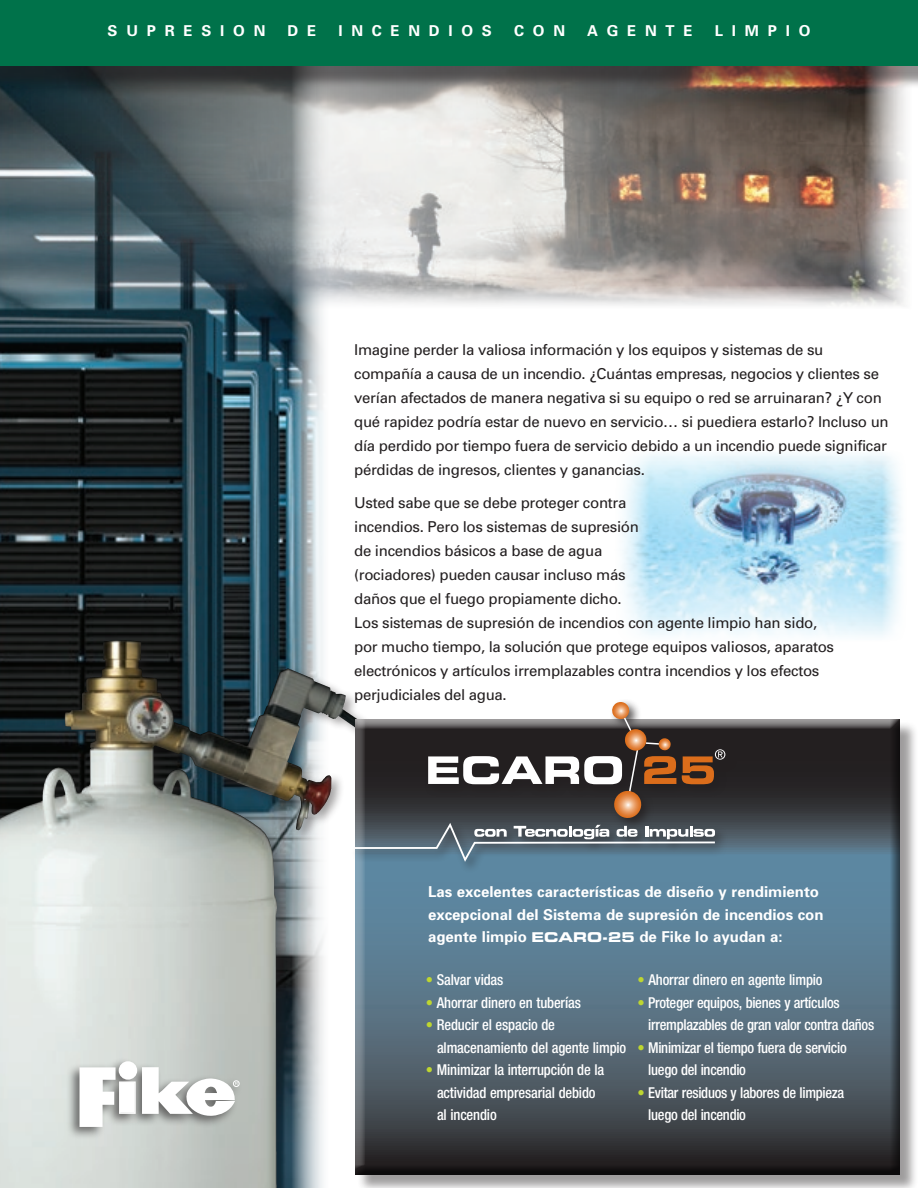
<style>
.page{position:relative;width:918px;height:1188px;background:#fff}
.page>*{position:absolute;margin:0;border:0;box-sizing:border-box;transform-origin:0 0}
.t1{font:15px/24px "Univers";letter-spacing:-.02em;color:#231f20}
.t2{font:500 condensed 15px/22.5px "Helvetica Neue";letter-spacing:-.01em;color:#fff}
.t3{font:700 15px/22.5px "Univers";color:#fff}
.t4{font:700 15px "Univers";letter-spacing:.585em;color:#fff}
.s1{font-family:"Eurostile Bold Extended Two";font-weight:400;font-size:13.5px}
.s2{color:#bed630}
</style>
<div class="page">
<img style="left:0;top:312px;width:324px;height:324px">
<div style="left:0;top:636px;width:376px;height:552px;background:#231f20;opacity:.41"></div>
<img style="left:65px;top:640px;width:58px;height:153px">
<div style="left:357px;top:721px;width:561px;height:467px;background:#231f20;opacity:.44"></div>
<div style="left:351px;top:720px;width:549px;height:456px;background:#231f20;opacity:.75"></div>
<img style="left:622px;top:454px;width:279px;height:182px">
<img style="left:0;top:89px;width:906px;height:223px">
<div style="left:67px;top:1058px;width:176px;height:82px;background:#231f20;opacity:.59"></div>
<svg style="left:142px;top:1067px;width:96px;height:49px"></svg>
<svg style="left:80px;top:1067px;width:56px;height:60px"></svg>
<div style="left:121px;top:1083px;width:13px;height:29px;background:#fff"></div>
<div style="left:120px;top:1062px;width:16px;height:17px;background:#fff;border-radius:50%"></div>
<div style="left:119px;top:1061px;width:18px;height:19px;border:2px solid #fff;border-radius:50%"></div>
<div style="left:233px;top:1080px;width:7px;height:7px;border:1px solid #fff;border-radius:50%"></div>
<hr style="left:917px;top:814px;width:1px;height:374px;background:#fdfdfd">
<div style="left:0;top:0;width:918px;height:89px;background:#231f20;opacity:.5"></div>
<div style="left:0;top:0;width:918px;height:66px;background:#00724a"></div>
<div style="left:350px;top:699px;width:388px;height:175px;background:#231f20;opacity:.75"></div>
<svg style="left:352px;top:702px;width:373px;height:162px"></svg>
<p class="t4" style="left:108px;top:21px;width:159px">SUPRESION</p>
<p class="t3" style="left:288px;top:19px;width:30px">D E</p>
<p class="t4" style="left:338px;top:21px;width:155px">INCENDIOS</p>
<p class="t3" style="left:514px;top:19px;width:52px">CON</p>
<p class="t3" style="left:587px;top:19px;width:107px">AGENTE</p>
<p class="t3" style="left:715px;top:19px;width:97px">LIMPIO</p>
<p class="t1" style="left:354px;top:337px;width:536px">Imagine perder la valiosa información y los equipos y sistemas de su compañía a causa de un incendio. ¿Cuántas empresas, negocios y clientes se verían afectados de manera negativa si su equipo o red se arruinaran? ¿Y con qué rapidez podría estar de nuevo en servicio… si puediera estarlo? Incluso un día perdido por tiempo fuera de servicio debido a un incendio puede significar pérdidas de ingresos, clientes y ganancias.</p>
<p class="t1" style="left:354px;top:490px;width:481px">Usted sabe que se debe proteger contra<br>incendios. Pero los sistemas de supresión<br>de incendios básicos a base de agua<br>(rociadores) pueden causar incluso más<br>daños que el fuego propiamente dicho.<br>Los sistemas de supresión de incendios con agente limpio han sido, por mucho tiempo, la solución que protege equipos valiosos, aparatos electrónicos y artículos irremplazables contra incendios y los efectos perjudiciales del agua.</p>
<p class="t3" style="left:428px;top:880px;width:397px">Las excelentes características de diseño y rendimiento excepcional del Sistema de supresión de incendios con agente limpio <span class="s1">ECARO-25</span> de Fike lo ayudan a:</p>
<p class="t2" style="left:426px;top:968px;width:79px"><span class="s2">•</span> Salvar vidas</p>
<p class="t2" style="left:426px;top:991px;width:157px"><span class="s2">•</span> Ahorrar dinero en tuberías</p>
<p class="t2" style="left:437px;top:1013px;width:191px;text-indent:-11px"><span class="s2">•</span> Reducir el espacio de almacenamiento del agente limpio</p>
<p class="t2" style="left:437px;top:1058px;width:169px;text-indent:-11px"><span class="s2">•</span> Minimizar la interrupción de la actividad empresarial debido al incendio</p>
<p class="t2" style="left:638px;top:968px;width:187px"><span class="s2">•</span> Ahorrar dinero en agente limpio</p>
<p class="t2" style="left:648px;top:991px;width:228px;text-indent:-11px"><span class="s2">•</span> Proteger equipos, bienes y artículos irremplazables de gran valor contra daños</p>
<p class="t2" style="left:648px;top:1036px;width:200px;text-indent:-11px"><span class="s2">•</span> Minimizar el tiempo fuera de servicio luego del incendio</p>
<p class="t2" style="left:648px;top:1081px;width:198px;text-indent:-11px"><span class="s2">•</span> Evitar residuos y labores de limpieza luego del incendio</p>
</div>
